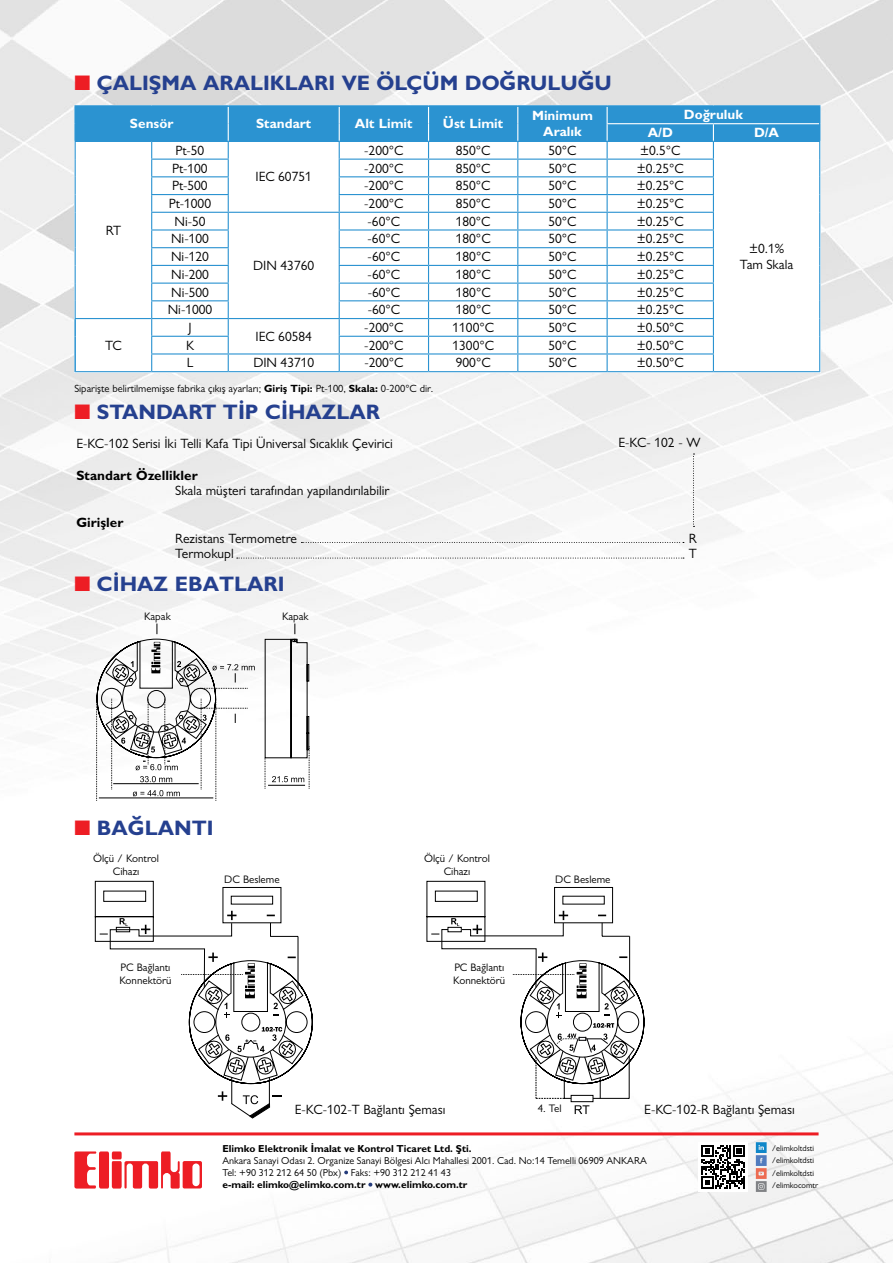
<style>
.page{position:relative;width:893px;height:1263px;background:#fff}
.page>*{position:absolute;margin:0;border:0;box-sizing:border-box;transform-origin:0 0}
.t1{font:700 21px "Gill Sans MT Pro";color:#25408f}
.t2{font:13.5px/16.2px "Gill Sans MT Pro";color:#000;text-align:center}
.t3{font:700 13.5px/15.8px "Gill Sans MT Pro";color:#fff;text-align:center}
.t4{font:700 13.5px "Gill Sans MT Pro";color:#000}
.t5{font:10.95px/13px "Gill Sans MT Pro";color:#000;text-align:center}
.t6{font:10.5px "Gill Sans MT Pro";color:#000}
.t7{font:10.2px/12.1px "Gill Sans MT Pro";color:#000}
.t8{font:700 10.2px "Gill Sans MT Pro";color:#000}
.t9{font:8.25px/12.6px "Gill Sans MT Pro";color:#000}
.s1{color:#ed1d24}
.s2{font-weight:700}
.s3{color:#233a7a}
</style>
<div class="page">
<img style="left:0;top:0;width:893px;height:1263px">
<div style="left:698px;top:1142px;width:50px;height:50px;background:#fff"></div>
<svg style="left:701px;top:1145px;width:44px;height:44px"></svg>
<svg style="left:74px;top:1151px;width:128px;height:38px"></svg>
<hr style="left:74px;top:1132px;width:745px;height:3px;background:#ed1d24">
<svg style="left:756px;top:1142px;width:11px;height:50px"></svg>
<svg style="left:265px;top:623px;width:45px;height:166px"></svg>
<svg style="left:96px;top:623px;width:159px;height:178px"></svg>
<svg style="left:301px;top:542px;width:383px;height:1px"></svg>
<svg style="left:693px;top:454px;width:1px;height:73px"></svg>
<svg style="left:237px;top:558px;width:447px;height:1px"></svg>
<hr style="left:713px;top:371px;width:107px;height:1px;background:#2b93d1">
<hr style="left:74px;top:371px;width:78px;height:1px;background:#2b93d1">
<hr style="left:152px;top:371px;width:76px;height:1px;background:#2b93d1">
<hr style="left:228px;top:371px;width:111px;height:1px;background:#2b93d1">
<hr style="left:339px;top:371px;width:89px;height:1px;background:#2b93d1">
<hr style="left:428px;top:371px;width:90px;height:1px;background:#2b93d1">
<hr style="left:518px;top:371px;width:89px;height:1px;background:#2b93d1">
<hr style="left:607px;top:371px;width:106px;height:1px;background:#2b93d1">
<hr style="left:74px;top:105px;width:78px;height:2px;background:#2b93d1">
<hr style="left:152px;top:105px;width:76px;height:2px;background:#2b93d1">
<hr style="left:228px;top:105px;width:111px;height:2px;background:#2b93d1">
<hr style="left:339px;top:105px;width:89px;height:2px;background:#2b93d1">
<hr style="left:428px;top:105px;width:90px;height:2px;background:#2b93d1">
<hr style="left:518px;top:105px;width:89px;height:2px;background:#2b93d1">
<hr style="left:607px;top:105px;width:106px;height:2px;background:#2b93d1">
<hr style="left:713px;top:105px;width:107px;height:2px;background:#2b93d1">
<svg style="left:74px;top:106px;width:746px;height:265px"></svg>
<svg style="left:95px;top:880px;width:218px;height:239px"></svg>
<svg style="left:575px;top:1105px;width:14px;height:9px"></svg>
<div style="left:571px;top:1095px;width:22px;height:7px;background:#fff"></div>
<div style="left:571px;top:1095px;width:22px;height:7px;border:1px solid #000"></div>
<svg style="left:426px;top:880px;width:219px;height:219px"></svg>
<h1 class="t1" style="left:74px;top:70px;width:539px"><span class="s1">■</span> ÇALIŞMA ARALIKLARI VE ÖLÇÜM DOĞRULUĞU</h1>
<p class="t3" style="left:130px;top:116px;width:45px">Sensör</p>
<p class="t3" style="left:256px;top:116px;width:57px">Standart</p>
<p class="t3" style="left:355px;top:116px;width:59px">Alt Limit</p>
<p class="t3" style="left:443px;top:116px;width:62px">Üst Limit</p>
<p class="t3" style="left:532px;top:108px;width:62px">Minimum<br>Aralık</p>
<p class="t3" style="left:684px;top:107px;width:61px">Doğruluk</p>
<p class="t3" style="left:648px;top:124px;width:27px">A/D</p>
<p class="t3" style="left:754px;top:124px;width:27px">D/A</p>
<p class="t2" style="left:106px;top:222px;width:17px">RT</p>
<p class="t2" style="left:105px;top:337px;width:18px">TC</p>
<p class="t2" style="left:176px;top:142px;width:30px">Pt-50</p>
<p class="t2" style="left:364px;top:142px;width:41px">-200°C</p>
<p class="t2" style="left:456px;top:142px;width:36px">850°C</p>
<p class="t2" style="left:548px;top:142px;width:30px">50°C</p>
<p class="t2" style="left:640px;top:142px;width:42px">±0.5°C</p>
<p class="t2" style="left:172px;top:160px;width:37px">Pt-100</p>
<p class="t2" style="left:364px;top:160px;width:41px">-200°C</p>
<p class="t2" style="left:456px;top:160px;width:36px">850°C</p>
<p class="t2" style="left:548px;top:160px;width:30px">50°C</p>
<p class="t2" style="left:637px;top:160px;width:49px">±0.25°C</p>
<p class="t2" style="left:172px;top:178px;width:37px">Pt-500</p>
<p class="t2" style="left:364px;top:178px;width:41px">-200°C</p>
<p class="t2" style="left:456px;top:178px;width:36px">850°C</p>
<p class="t2" style="left:548px;top:178px;width:30px">50°C</p>
<p class="t2" style="left:637px;top:178px;width:49px">±0.25°C</p>
<p class="t2" style="left:169px;top:195px;width:44px">Pt-1000</p>
<p class="t2" style="left:364px;top:195px;width:41px">-200°C</p>
<p class="t2" style="left:456px;top:195px;width:36px">850°C</p>
<p class="t2" style="left:548px;top:195px;width:30px">50°C</p>
<p class="t2" style="left:637px;top:195px;width:49px">±0.25°C</p>
<p class="t2" style="left:174px;top:213px;width:33px">Ni-50</p>
<p class="t2" style="left:253px;top:257px;width:63px">DIN 43760</p>
<p class="t2" style="left:255px;top:169px;width:58px">IEC 60751</p>
<p class="t2" style="left:368px;top:213px;width:34px">-60°C</p>
<p class="t2" style="left:456px;top:213px;width:36px">180°C</p>
<p class="t2" style="left:548px;top:213px;width:30px">50°C</p>
<p class="t2" style="left:637px;top:213px;width:49px">±0.25°C</p>
<p class="t2" style="left:171px;top:231px;width:39px">Ni-100</p>
<p class="t2" style="left:368px;top:231px;width:34px">-60°C</p>
<p class="t2" style="left:456px;top:231px;width:36px">180°C</p>
<p class="t2" style="left:548px;top:231px;width:30px">50°C</p>
<p class="t2" style="left:637px;top:231px;width:49px">±0.25°C</p>
<p class="t2" style="left:171px;top:248px;width:39px">Ni-120</p>
<p class="t2" style="left:368px;top:248px;width:34px">-60°C</p>
<p class="t2" style="left:456px;top:248px;width:36px">180°C</p>
<p class="t2" style="left:548px;top:248px;width:30px">50°C</p>
<p class="t2" style="left:637px;top:248px;width:49px">±0.25°C</p>
<p class="t2" style="left:171px;top:266px;width:39px">Ni-200</p>
<p class="t2" style="left:368px;top:266px;width:34px">-60°C</p>
<p class="t2" style="left:456px;top:266px;width:36px">180°C</p>
<p class="t2" style="left:548px;top:266px;width:30px">50°C</p>
<p class="t2" style="left:637px;top:266px;width:49px">±0.25°C</p>
<p class="t2" style="left:171px;top:284px;width:39px">Ni-500</p>
<p class="t2" style="left:368px;top:284px;width:34px">-60°C</p>
<p class="t2" style="left:456px;top:284px;width:36px">180°C</p>
<p class="t2" style="left:548px;top:284px;width:30px">50°C</p>
<p class="t2" style="left:637px;top:284px;width:49px">±0.25°C</p>
<p class="t2" style="left:168px;top:302px;width:46px">Ni-1000</p>
<p class="t2" style="left:368px;top:302px;width:34px">-60°C</p>
<p class="t2" style="left:456px;top:302px;width:36px">180°C</p>
<p class="t2" style="left:548px;top:302px;width:30px">50°C</p>
<p class="t2" style="left:637px;top:302px;width:49px">±0.25°C</p>
<p class="t2" style="left:364px;top:319px;width:41px">-200°C</p>
<p class="t2" style="left:452px;top:319px;width:43px">1100°C</p>
<p class="t2" style="left:548px;top:319px;width:30px">50°C</p>
<p class="t2" style="left:637px;top:319px;width:49px">±0.50°C</p>
<p class="t2" style="left:188px;top:319px;width:5px">J</p>
<p class="t2" style="left:256px;top:328px;width:58px">IEC 60584</p>
<p class="t2" style="left:186px;top:337px;width:10px">K</p>
<p class="t2" style="left:364px;top:337px;width:41px">-200°C</p>
<p class="t2" style="left:452px;top:337px;width:43px">1300°C</p>
<p class="t2" style="left:548px;top:337px;width:30px">50°C</p>
<p class="t2" style="left:637px;top:337px;width:49px">±0.50°C</p>
<p class="t2" style="left:187px;top:355px;width:8px">L</p>
<p class="t2" style="left:253px;top:355px;width:63px">DIN 43710</p>
<p class="t2" style="left:364px;top:355px;width:41px">-200°C</p>
<p class="t2" style="left:456px;top:355px;width:36px">900°C</p>
<p class="t2" style="left:548px;top:355px;width:30px">50°C</p>
<p class="t2" style="left:637px;top:355px;width:49px">±0.50°C</p>
<p class="t6" style="left:74px;top:382px;width:361px">Siparişte belirtilmemişse fabrika çıkış ayarları; <span class="s2">Giriş Tipi:</span> Pt-100, <span class="s2">Skala:</span> 0-200°C dir.</p>
<h1 class="t1" style="left:74px;top:399px;width:307px"><span class="s1">■</span> STANDART TİP CİHAZLAR</h1>
<p class="t2" style="left:76px;top:435px;width:318px">E-KC-102 Serisi İki Telli Kafa Tipi Üniversal Sıcaklık Çevirici</p>
<p class="t4" style="left:76px;top:467px;width:123px">Standart Özellikler</p>
<p class="t2" style="left:175px;top:483px;width:216px">Skala müşteri tarafından yapılandırılabilir</p>
<p class="t4" style="left:76px;top:514px;width:49px">Girişler</p>
<p class="t2" style="left:175px;top:530px;width:123px">Rezistans Termometre</p>
<p class="t2" style="left:689px;top:530px;width:9px">R</p>
<p class="t2" style="left:175px;top:546px;width:60px">Termokupl</p>
<p class="t2" style="left:689px;top:546px;width:10px">T</p>
<p class="t2" style="left:618px;top:434px;width:84px">E-KC- 102 - W</p>
<h1 class="t1" style="left:74px;top:571px;width:212px"><span class="s1">■</span> CİHAZ EBATLARI</h1>
<p class="t5" style="left:144px;top:609px;width:28px">Kapak</p>
<p class="t5" style="left:282px;top:609px;width:28px">Kapak</p>
<p class="t2" style="left:740px;top:240px;width:55px">±0.1%<br>Tam Skala</p>
<h1 class="t1" style="left:74px;top:814px;width:141px"><span class="s1">■</span> BAĞLANTI</h1>
<p class="t5" style="left:93px;top:852px;width:67px">Ölçü / Kontrol<br>Cihazı</p>
<p class="t5" style="left:224px;top:872px;width:57px">DC Besleme</p>
<p class="t5" style="left:120px;top:961px;width:53px;text-align:left">PC Bağlantı<br>Konnektörü</p>
<p class="t5" style="left:424px;top:852px;width:67px">Ölçü / Kontrol<br>Cihazı</p>
<p class="t5" style="left:453px;top:961px;width:53px;text-align:left">PC Bağlantı<br>Konnektörü</p>
<p class="t5" style="left:555px;top:872px;width:57px">DC Besleme</p>
<p class="t2" style="left:295px;top:1101px;width:152px">E-KC-102-T Bağlantı Şeması</p>
<p class="t5" style="left:538px;top:1102px;width:25px">4. Tel</p>
<p class="t2" style="left:644px;top:1101px;width:152px">E-KC-102-R Bağlantı Şeması</p>
<p class="t8" style="left:222px;top:1142px;width:251px">Elimko Elektronik İmalat ve Kontrol Ticaret Ltd. Şti.</p>
<p class="t7" style="left:222px;top:1154px;width:426px">Ankara Sanayi Odası 2. Organize Sanayi Bölgesi Alcı Mahallesi 2001. Cad. No:14 Temelli 06909 ANKARA<br>Tel: +90 312 212 64 50 (Pbx) <span class="s3">•</span> Faks: +90 312 212 41 43<br><span class="s2">e-mail: elimko@elimko.com.tr</span> <span class="s3">•</span> <span class="s2">www.elimko.com.tr</span></p>
<p class="t9" style="left:772px;top:1141px;width:48px">/elimkoltdsti /elimkoltdsti /elimkoltdsti /elimkocomtr</p>
</div>
